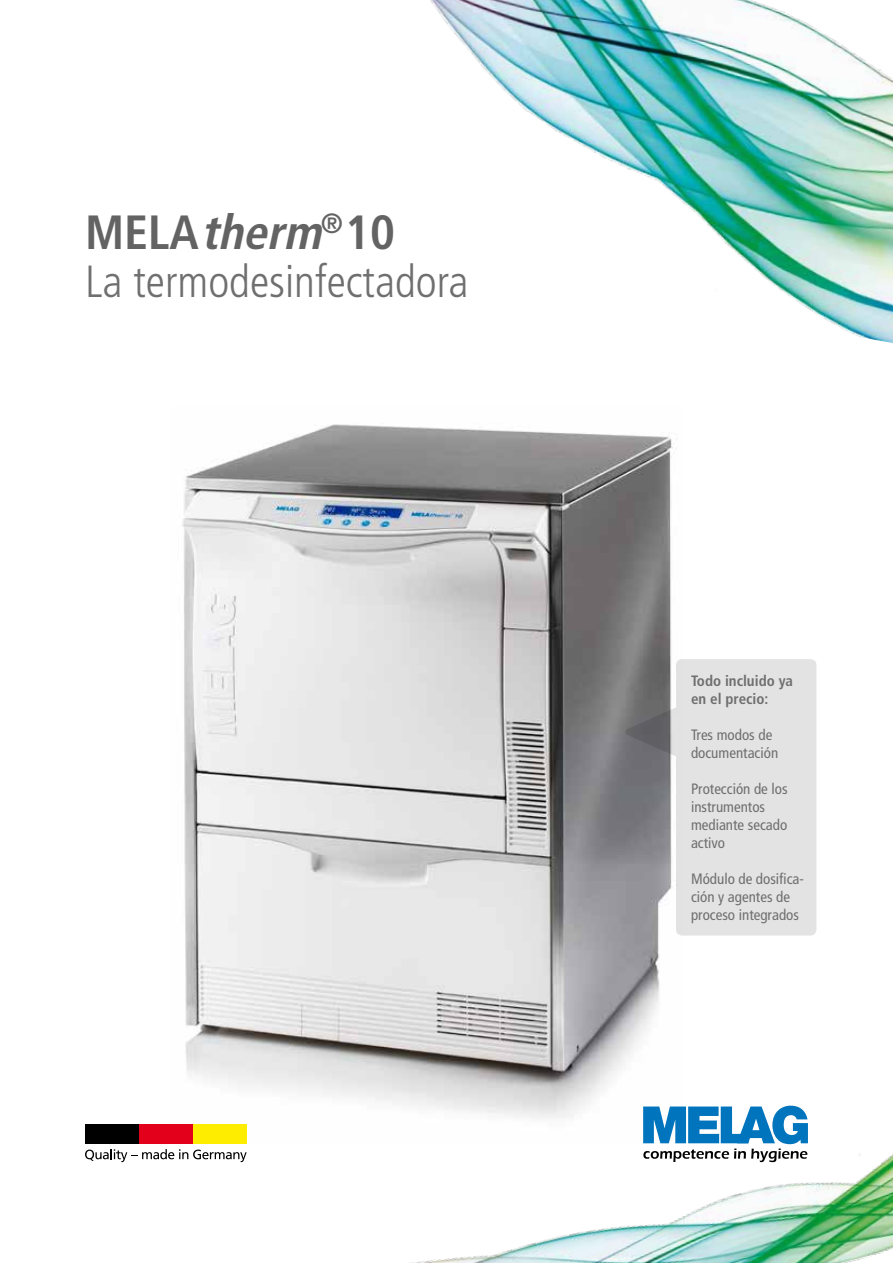
<style>
.page{position:relative;width:893px;height:1263px;background:#fff}
.page>*{position:absolute;margin:0;border:0;box-sizing:border-box;transform-origin:0 0}
.t1{font:700 condensed 48px "Frutiger LT Std";color:#646363}
.t2{font:300 condensed 45px "Frutiger LT Std";color:#706f6f}
.t3{font:condensed 15px/18px "Frutiger LT Std";color:#706f6f}
.t4{font:700 condensed 15px/18px "Frutiger LT Std";color:#706f6f}
.s1{font-style:italic}
</style>
<div class="page">
<img style="left:430px;top:0;width:463px;height:343px">
<img style="left:182px;top:424px;width:501px;height:682px">
<img style="left:410px;top:1106px;width:483px;height:157px">
<svg style="left:643px;top:1106px;width:165px;height:56px"></svg>
<svg style="left:624px;top:659px;width:192px;height:276px;background:#cbcbcc"></svg>
<div style="left:86px;top:1124px;width:53px;height:20px;background:#000"></div>
<div style="left:139px;top:1124px;width:54px;height:20px;background:#e2001a"></div>
<div style="left:193px;top:1124px;width:54px;height:20px;background:#ffed00"></div>
<svg style="left:85px;top:1149px;width:162px;height:13px"></svg>
<h1 class="t1" style="left:85px;top:203px;width:312px">MELA<span class="s1">therm</span><sup>®</sup>10</h1>
<h2 class="t2" style="left:85px;top:256px;width:385px">La termodesinfectadora</h2>
<p class="t4" style="left:691px;top:672px;width:104px">Todo incluido ya en el precio:</p>
<p class="t3" style="left:691px;top:726px;width:89px">Tres modos de documentación</p>
<p class="t3" style="left:691px;top:780px;width:98px">Protección de los instrumentos mediante secado activo</p>
<p class="t3" style="left:691px;top:870px;width:115px">Módulo de dosifica&shy;ción y agentes de proceso integrados</p>
</div>
